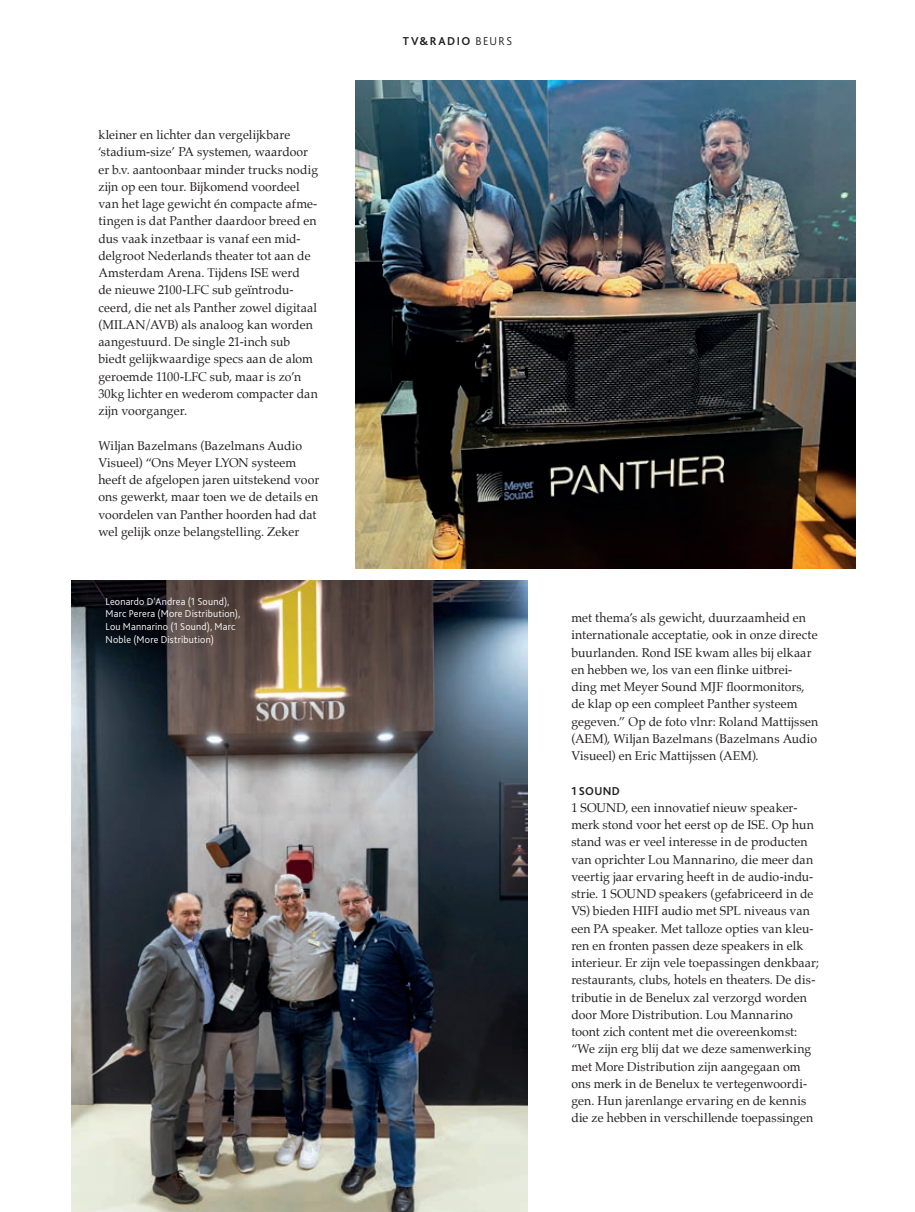
<style>
.page{position:relative;width:915px;height:1212px;background:#fff}
.page>*{position:absolute;margin:0;border:0;box-sizing:border-box;transform-origin:0 0}
.t1{font:12.75px/17.2px "Palatino";letter-spacing:.005em;color:#231f20;scale:.96 1}
.t2{font:700 12px "Bliss 2";letter-spacing:.12em;color:#231f20}
.t3{font:700 12px "Bliss 2";letter-spacing:.12em;color:#231f20;scale:.96 1}
.t4{font:300 10.5px/12.6px "Bliss 2";letter-spacing:.02em;color:#fff}
.s1{font-weight:300}
</style>
<div class="page">
<img style="left:71px;top:581px;width:456px;height:631px">
<img style="left:355px;top:81px;width:499px;height:487px">
<p class="t1" style="left:98px;top:126px;width:230px">kleiner en lichter dan vergelijkbare ‘stadium-size’ PA systemen, waardoor er b.v. aantoonbaar minder trucks nodig zijn op een tour. Bijkomend voordeel van het lage gewicht én compacte afme&shy;tingen is dat Panther daardoor breed en dus vaak inzetbaar is vanaf een mid&shy;delgroot Nederlands theater tot aan de Amsterdam Arena. Tijdens ISE werd<br>de nieuwe 2100-LFC sub geïntrodu&shy;ceerd, die net als Panther zowel digitaal (MILAN/AVB) als analoog kan worden aangestuurd. De single 21-inch sub biedt gelijkwaardige specs aan de alom geroemde 1100-LFC sub, maar is zo’n 30kg lichter en wederom compacter dan zijn voorganger.</p>
<p class="t1" style="left:98px;top:436px;width:231px">Wiljan Bazelmans (Bazelmans Audio Visueel) “Ons Meyer LYON systeem heeft de afgelopen jaren uitstekend voor ons gewerkt, maar toen we de details en voordelen van Panther hoorden had dat wel gelijk onze belangstelling. Zeker</p>
<p class="t4" style="left:105px;top:595px;width:136px">Leonardo D’Andrea (1 Sound),<br>Marc Perera (More Distribution),<br>Lou Mannarino (1 Sound), Marc<br>Noble (More Distribution)</p>
<p class="t2" style="left:403px;top:33px;width:111px">TV&amp;RADIO <span class="s1">BEURS</span></p>
<p class="t1" style="left:571px;top:609px;width:258px">met thema’s als gewicht, duurzaamheid en internationale acceptatie, ook in onze directe buurlanden. Rond ISE kwam alles bij elkaar en hebben we, los van een flinke uitbrei&shy;ding met Meyer Sound MJF floormonitors, de klap op een compleet Panther systeem gegeven.” Op de foto vlnr: Roland Mattijssen (AEM), Wiljan Bazelmans (Bazelmans Audio Visueel) en Eric Mattijssen (AEM).</p>
<p class="t3" style="left:571px;top:783px;width:52px">1 SOUND</p>
<p class="t1" style="left:571px;top:799px;width:259px">1 SOUND, een innovatief nieuw speaker&shy;merk stond voor het eerst op de ISE. Op hun stand was er veel interesse in de producten van oprichter Lou Mannarino, die meer dan veertig jaar ervaring heeft in de audio-indu&shy;strie. 1 SOUND speakers (gefabriceerd in de VS) bieden HIFI audio met SPL niveaus van een PA speaker. Met talloze opties van kleu&shy;ren en fronten passen deze speakers in elk interieur. Er zijn vele toepassingen denkbaar; restaurants, clubs, hotels en theaters. De dis&shy;tributie in de Benelux zal verzorgd worden door More Distribution. Lou Mannarino toont zich content met die overeenkomst: “We zijn erg blij dat we deze samenwerking met More Distribution zijn aangegaan om ons merk in de Benelux te vertegenwoordi&shy;gen. Hun jarenlange ervaring en de kennis die ze hebben in verschillende toepassingen</p>
</div>
